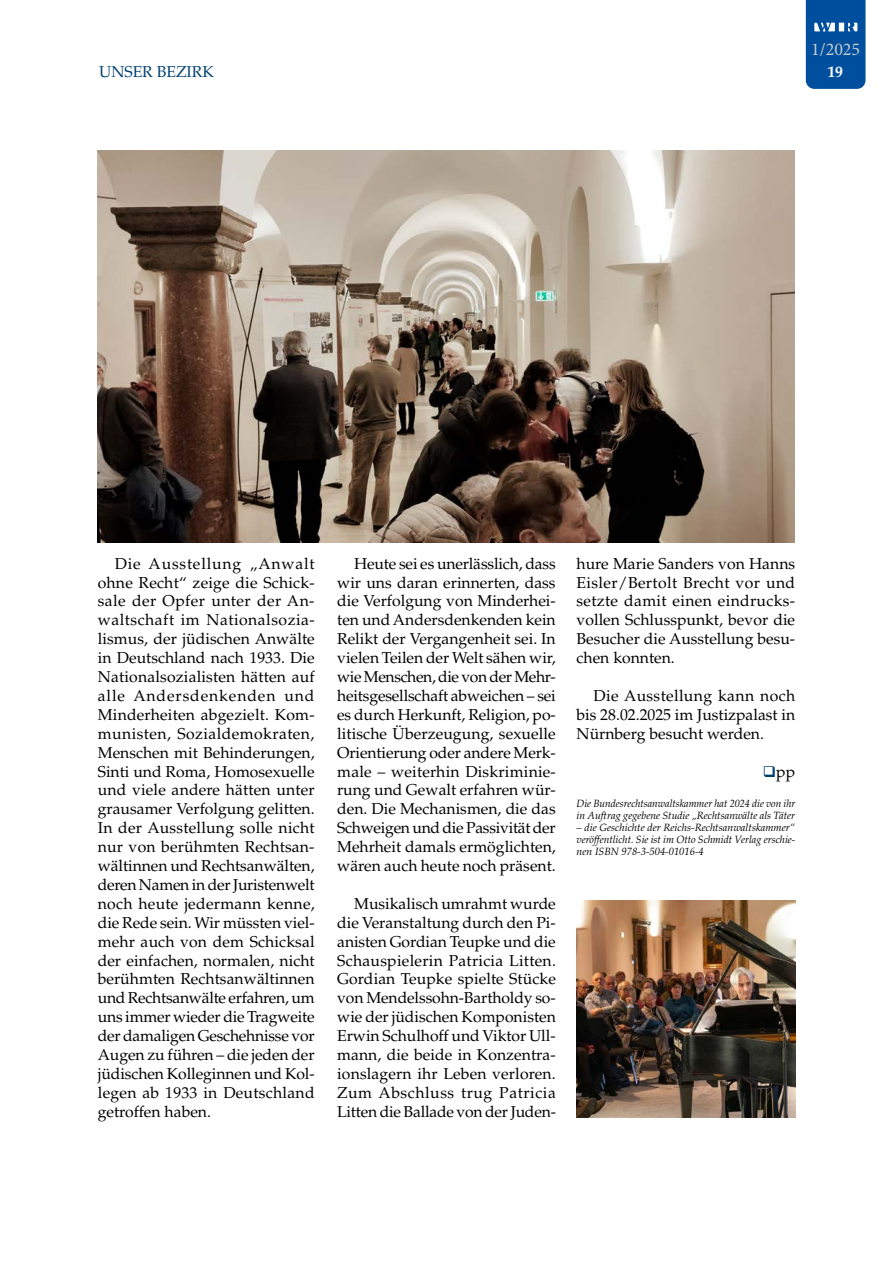
<style>
.page{position:relative;width:893px;height:1263px;background:#fff}
.page>*{position:absolute;margin:0;border:0;box-sizing:border-box;transform-origin:0 0}
.t1{font:18px "Minion Pro";color:#c6cdcb}
.t2{font:15.75px/18.9px "Palatino LT Std";color:#000;text-align:justify}
.t3{font:15.75px "Palatino LT Std";color:#004170}
.t4{font:700 15.75px "Palatino LT Std";color:#fff}
.t5{font:italic 10.5px/12px "Palatino LT Std";color:#000}
.s1{color:#004170}
</style>
<div class="page">
<svg style="left:806px;top:0;width:59px;height:89px;background:#0b56a3"></svg>
<img style="left:98px;top:150px;width:696px;height:392px">
<img style="left:576px;top:900px;width:220px;height:217px">
<p class="t3" style="left:99px;top:63px;width:116px">UNSER BEZIRK</p>
<p class="t1" style="left:811px;top:37px;width:51px">1/2025</p>
<p class="t4" style="left:827px;top:63px;width:17px">19</p>
<p class="t2" style="left:98px;top:554px;width:218px;text-indent:17px">Die Ausstellung „Anwalt ohne Recht“ zeige die Schick&shy;sale der Opfer unter der An&shy;waltschaft im Nationalsozia&shy;lismus, der jüdischen Anwälte in Deutschland nach 1933. Die Nationalsozialisten hätten auf alle Andersdenkenden und Minderheiten abgezielt. Kom&shy;munisten, Sozialdemokraten, Menschen mit Behinderungen, Sinti und Roma, Homosexuelle und viele andere hätten unter grausamer Verfolgung gelitten.<br>In der Ausstellung solle nicht nur von berühmten Rechtsan&shy;wältinnen und Rechtsanwälten, deren Namen in der Juristenwelt noch heute jedermann kenne, die Rede sein. Wir müssten viel&shy;mehr auch von dem Schicksal der einfachen, normalen, nicht berühmten Rechtsanwältinnen und Rechtsanwälte erfahren, um uns immer wieder die Tragweite der damaligen Geschehnisse vor Augen zu führen – die jeden der jüdischen Kolleginnen und Kol&shy;legen ab 1933 in Deutschland getroffen haben.</p>
<p class="t2" style="left:337px;top:554px;width:220px;text-indent:17px">Heute sei es unerlässlich, dass wir uns daran erinnerten, dass die Verfolgung von Minderhei&shy;ten und Andersdenkenden kein Relikt der Vergangenheit sei. In vielen Teilen der Welt sähen wir, wie Menschen, die von der Mehr&shy;heitsgesellschaft abweichen – sei es durch Herkunft, Religion, po&shy;litische Überzeugung, sexuelle Orientierung oder andere Merk&shy;male – weiterhin Diskriminie&shy;rung und Gewalt erfahren wür&shy;den. Die Mechanismen, die das Schweigen und die Passivität der Mehrheit damals ermöglichten, wären auch heute noch präsent.</p>
<p class="t2" style="left:337px;top:894px;width:220px;text-indent:17px">Musikalisch umrahmt wurde die Veranstaltung durch den Pi&shy;anisten Gordian Teupke und die Schauspielerin Patricia Litten.<br>Gordian Teupke spielte Stücke von Mendelssohn-Bartholdy so&shy;wie der jüdischen Komponisten Erwin Schulhoff und Viktor Ull&shy;mann, die beide in Konzentra&shy;ionslagern ihr Leben verloren.<br>Zum Abschluss trug Patricia Litten die Ballade von der Juden-</p>
<p class="t2" style="left:577px;top:554px;width:220px">hure Marie Sanders von Hanns Eisler/Bertolt Brecht vor und setzte damit einen eindrucks&shy;vollen Schlusspunkt, bevor die Besucher die Ausstellung besu&shy;chen konnten.</p>
<p class="t2" style="left:577px;top:686px;width:220px;text-indent:17px">Die Ausstellung kann noch bis 28.02.2025 im Justizpalast in Nürnberg besucht werden.</p>
<p class="t2" style="left:763px;top:762px;width:34px"><span class="s1">❑</span>pp</p>
<p class="t5" style="left:577px;top:798px;width:220px">Die Bundesrechtsanwaltskammer hat 2024 die von ihr in Auftrag gegebene Studie „Rechtsanwälte als Täter</p>
<p class="t5" style="left:577px;top:822px;width:220px;text-align:justify">– die Geschichte der Reichs-Rechtsanwaltskammer“ veröffentlicht. Sie ist im Otto Schmidt Verlag erschie&shy;nen ISBN 978-3-504-01016-4</p>
</div>
